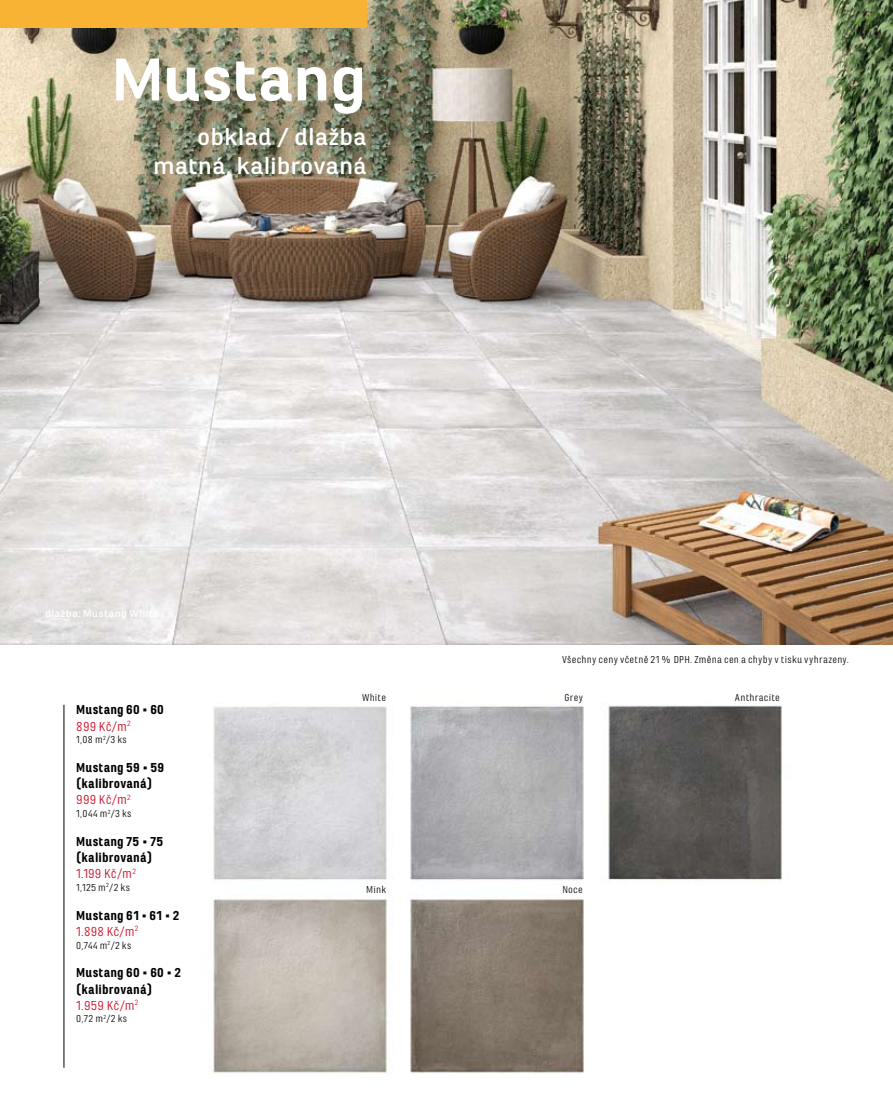
<style>
.page{position:relative;width:893px;height:1106px;background:#fff}
.page>*{position:absolute;margin:0;border:0;box-sizing:border-box;transform-origin:0 0}
.t1{font:900 63px "Marianina X Wd FY";letter-spacing:-.005em;color:#fff}
.t2{font:700 24px/28.8px "Marianina X Wd FY";color:#fff;text-align:right}
.t3{font:900 13.5px/16.2px "Marianina Wd FY";letter-spacing:.015em;color:#000}
.t4{font:10.5px "Marianina Wd FY";letter-spacing:.025em;color:#000}
.t5{font:700 10.5px "Marianina X Wd FY";letter-spacing:.025em;color:#fff}
.s1{font-weight:400;color:#cd071e}
</style>
<div class="page">
<img style="left:0;top:0;width:893px;height:644px">
<img style="left:213px;top:705px;width:569px;height:370px">
<div style="left:0;top:0;width:367px;height:27px;background:#f8b334"></div>
<hr style="left:64px;top:705px;width:1px;height:362px;background:#000">
<h1 class="t1" style="left:112px;top:45px;width:257px">Mustang</h1>
<h2 class="t2" style="left:153px;top:123px;width:215px">obklad / dlažba matná, kalibrovaná</h2>
<p class="t5" style="left:45px;top:607px;width:115px">dlažba: Mustang White</p>
<p class="t3" style="left:76px;top:702px;width:89px">Mustang 60 × 60<br><span class="s1">899 Kč/m</span><sup>2</sup></p>
<p class="t4" style="left:76px;top:734px;width:52px">1,08 m<sup>2</sup>/3 ks</p>
<p class="t3" style="left:76px;top:759px;width:89px">Mustang 59 × 59 (kalibrovaná)<br><span class="s1">999 Kč/m</span><sup>2</sup></p>
<p class="t4" style="left:76px;top:808px;width:57px">1,044 m<sup>2</sup>/3 ks</p>
<p class="t3" style="left:76px;top:833px;width:89px">Mustang 75 × 75 (kalibrovaná)<br><span class="s1">1.199 Kč/m</span><sup>2</sup></p>
<p class="t4" style="left:76px;top:881px;width:55px">1,125 m<sup>2</sup>/2 ks</p>
<p class="t3" style="left:76px;top:907px;width:105px">Mustang 61 × 61 × 2<br><span class="s1">1.898 Kč/m</span><sup>2</sup></p>
<p class="t4" style="left:76px;top:939px;width:57px">0,744 m<sup>2</sup>/2 ks</p>
<p class="t3" style="left:76px;top:964px;width:106px">Mustang 60 × 60 × 2 (kalibrovaná)<br><span class="s1">1.959 Kč/m</span><sup>2</sup></p>
<p class="t4" style="left:76px;top:1013px;width:52px">0,72 m<sup>2</sup>/2 ks</p>
<p class="t4" style="left:362px;top:691px;width:26px">White</p>
<p class="t4" style="left:366px;top:884px;width:21px">Mink</p>
<p class="t4" style="left:562px;top:653px;width:288px">Všechny ceny včetně 21 % DPH. Změna cen a chyby v tisku vyhrazeny.</p>
<p class="t4" style="left:565px;top:691px;width:20px">Grey</p>
<p class="t4" style="left:735px;top:691px;width:46px">Anthracite</p>
<p class="t4" style="left:562px;top:884px;width:22px">Noce</p>
</div>
